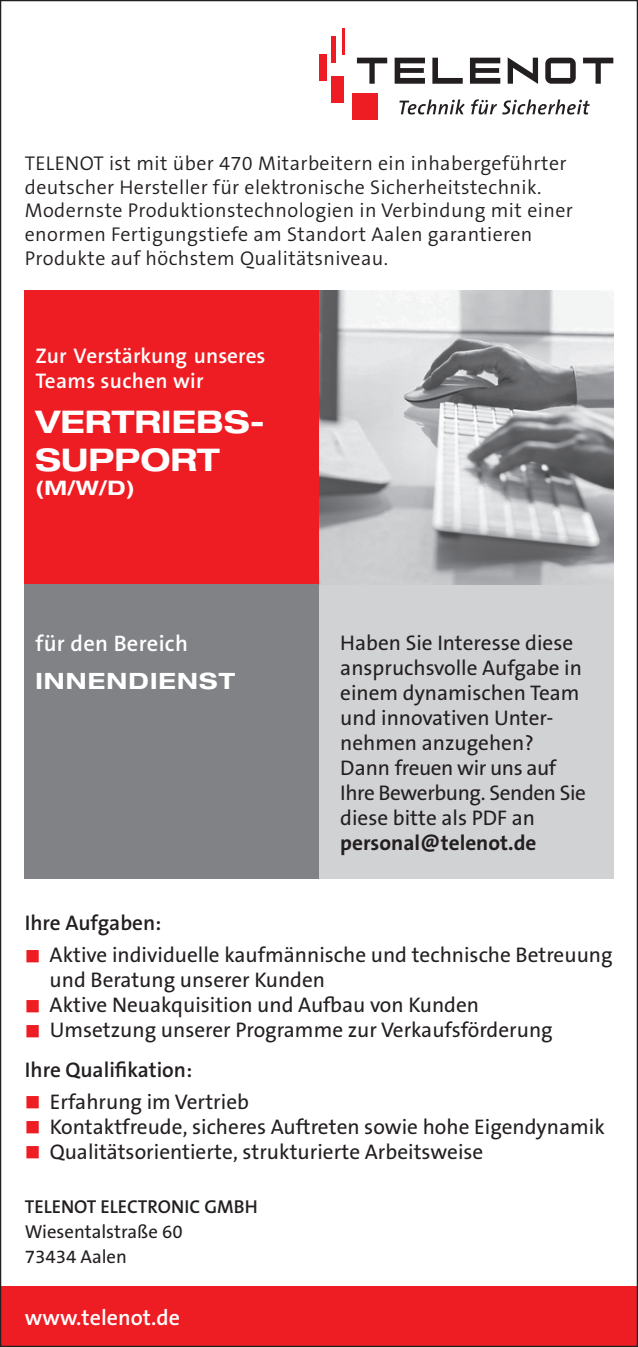
<style>
.page{position:relative;width:638px;height:1347px;background:#fff}
.page>*{position:absolute;margin:0;border:0;box-sizing:border-box;transform-origin:0 0}
.t1{font:700 expanded 31.25px/37.5px "Helvetica Neue LT Pro";letter-spacing:.005em;color:#fff}
.t2{font:600 22.5px "The Sans B Plus W6";letter-spacing:.015em;color:#fff}
.t3{font:700 expanded 22.5px "Helvetica Neue LT Pro";letter-spacing:.05em;color:#fff}
.t4{font:600 22px "The Sans B Plus W6";color:#fff}
.t5{font:21.25px/25px "The Sans B Plus W5 Plain";color:#231f20}
.t6{font:600 21.25px/25px "The Sans B Plus W6";color:#fff}
.t7{font:600 21.25px "The Sans B Plus W6";color:#231f20}
.t8{font:700 21.25px "The Sans B Plus W7";color:#231f20}
.t9{font:300 20px/23.8px "The Sans B4";letter-spacing:.02em;color:#231f20}
.t10{font:700 expanded 20px "Helvetica Neue LT Pro";color:#fff}
.t11{font:18.75px/25px "The Sans B Plus W5 Plain";color:#231f20}
.t12{font:600 18.75px "The Sans B Plus W6";color:#231f20}
.s1{color:#ee1d23}
</style>
<div class="page">
<div style="left:25px;top:291px;width:294px;height:294px;background:#ee1d23"></div>
<div style="left:25px;top:585px;width:294px;height:294px;background:#808285"></div>
<div style="left:319px;top:585px;width:294px;height:294px;background:#d1d2d4"></div>
<div style="left:352px;top:93px;width:25px;height:26px;background:#ee1d23"></div>
<div style="left:319px;top:54px;width:7px;height:26px;background:#ee1d23"></div>
<div style="left:331px;top:36px;width:5px;height:27px;background:#ee1d23"></div>
<hr style="left:342px;top:28px;width:2px;height:26px;background:#ee1d23">
<div style="left:331px;top:76px;width:13px;height:26px;background:#ee1d23"></div>
<svg style="left:399px;top:99px;width:66px;height:15px"></svg>
<svg style="left:471px;top:99px;width:119px;height:15px"></svg>
<svg style="left:470px;top:58px;width:30px;height:26px"></svg>
<svg style="left:395px;top:58px;width:30px;height:26px"></svg>
<svg style="left:357px;top:58px;width:30px;height:26px"></svg>
<svg style="left:508px;top:57px;width:30px;height:27px"></svg>
<svg style="left:432px;top:58px;width:31px;height:26px"></svg>
<svg style="left:545px;top:58px;width:31px;height:26px"></svg>
<svg style="left:583px;top:58px;width:30px;height:26px"></svg>
<div style="left:0;top:1286px;width:638px;height:60px;background:#ee1d23"></div>
<img style="left:319px;top:291px;width:294px;height:294px">
<p class="t9" style="left:25px;top:152px;width:549px">TELENOT ist mit über 470 Mitarbeitern ein inhabergeführter deutscher Hersteller für elektronische Sicherheitstechnik.<br>Modernste Produktionstechnologien in Verbindung mit einer enormen Fertigungstiefe am Standort Aalen garantieren Produkte auf höchstem Qualitätsniveau.</p>
<p class="t6" style="left:35px;top:343px;width:231px">Zur Verstärkung unseres<br>Teams suchen wir</p>
<h1 class="t1" style="left:35px;top:402px;width:231px">VERTRIEBS-<br>SUPPORT</h1>
<p class="t10" style="left:35px;top:475px;width:101px">(M/W/D)</p>
<p class="t2" style="left:35px;top:629px;width:154px">für den Bereich</p>
<p class="t3" style="left:35px;top:667px;width:201px">INNENDIENST</p>
<p class="t5" style="left:340px;top:630px;width:247px">Haben Sie Interesse diese anspruchsvolle Aufgabe in einem dynamischen Team und innovativen Unter&shy;nehmen anzugehen?<br>Dann freuen wir uns auf<br>Ihre Bewerbung. Senden Sie diese bitte als PDF an</p>
<p class="t8" style="left:340px;top:829px;width:198px">personal@telenot.de</p>
<p class="t7" style="left:25px;top:909px;width:138px">Ihre Aufgaben:</p>
<p class="t5" style="left:50px;top:942px;width:564px;text-indent:-25px"><span class="s1">■</span> Aktive individuelle kaufmännische und technische Betreuung und Beratung unserer Kunden</p>
<p class="t5" style="left:25px;top:992px;width:456px"><span class="s1">■</span> Aktive Neuakquisition und Aufbau von Kunden</p>
<p class="t5" style="left:25px;top:1017px;width:529px"><span class="s1">■</span> Umsetzung unserer Programme zur Verkaufsförderung</p>
<p class="t7" style="left:25px;top:1055px;width:169px">Ihre Qualifikation:</p>
<p class="t5" style="left:25px;top:1089px;width:226px"><span class="s1">■</span> Erfahrung im Vertrieb</p>
<p class="t5" style="left:25px;top:1114px;width:581px"><span class="s1">■</span> Kontaktfreude, sicheres Auftreten sowie hohe Eigendynamik</p>
<p class="t5" style="left:25px;top:1139px;width:460px"><span class="s1">■</span> Qualitätsorientierte, strukturierte Arbeitsweise</p>
<p class="t12" style="left:25px;top:1194px;width:234px">TELENOT ELECTRONIC GMBH</p>
<p class="t11" style="left:25px;top:1218px;width:159px">Wiesentalstraße 60<br>73434 Aalen</p>
<p class="t4" style="left:25px;top:1303px;width:157px">www.telenot.de</p>
</div>
